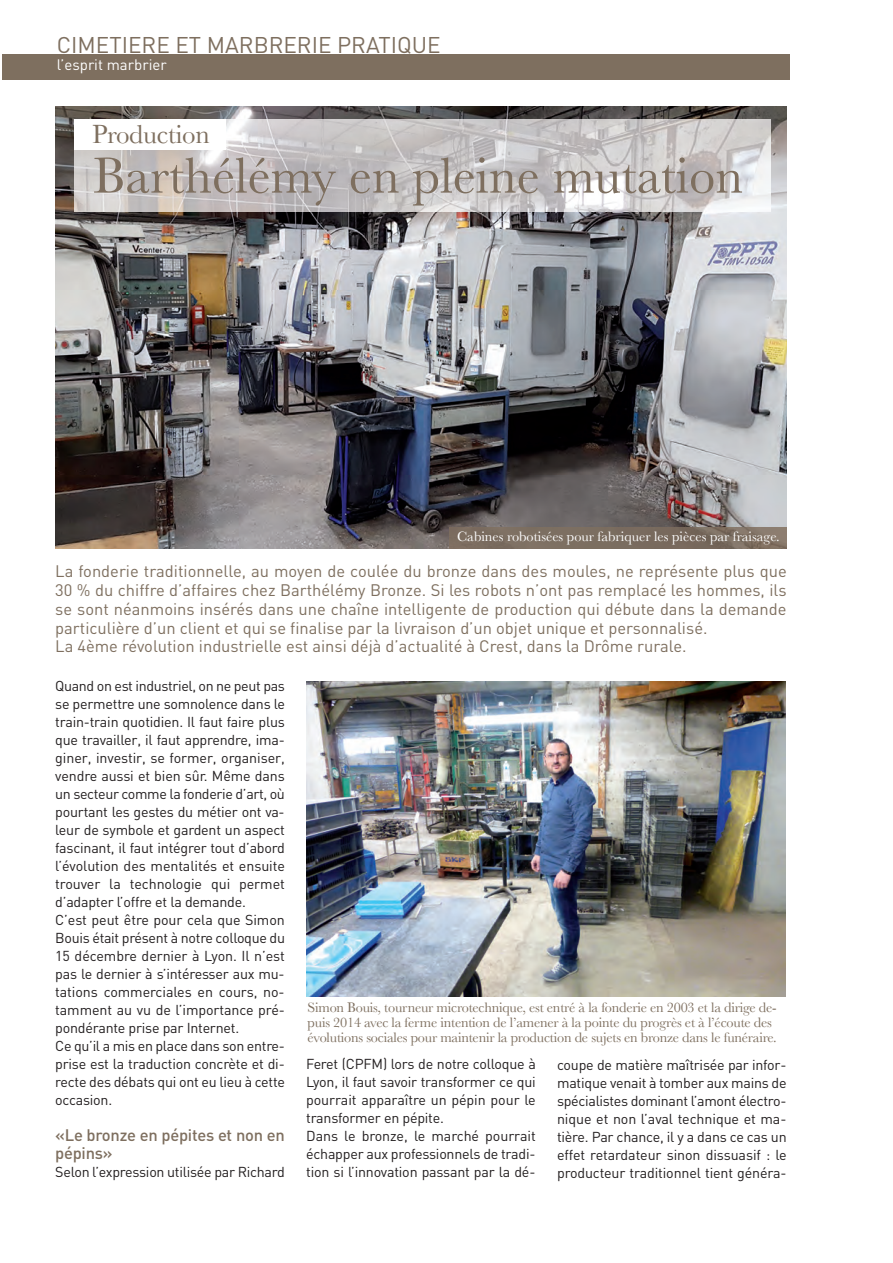
<style>
.page{position:relative;width:893px;height:1263px;background:#fff}
.page>*{position:absolute;margin:0;border:0;box-sizing:border-box;transform-origin:0 0}
.t1{font:52.5px "Baskerville";color:#7e6f5f}
.t2{font:27px "Baskerville";letter-spacing:-.01em;color:#7e6f5f}
.t3{font:22.5px "DIN";color:#7e6f5f}
.t4{font:16.5px/18.8px "DIN";color:#7e6f5f}
.t5{font:500 16.5px/18px "DIN";letter-spacing:-.015em;color:#7e6f5f}
.t6{font:15px "DIN";color:#fff}
.t7{font:14.25px/18px "DIN";letter-spacing:-.015em;color:#231f20}
.t8{font:14.25px/15px "Baskerville";letter-spacing:-.015em;color:#7e6f5f}
.t9{font:14.25px "Baskerville";color:#fff}
</style>
<div class="page">
<div style="left:2px;top:54px;width:787px;height:26px;background:#7e6f5f"></div>
<img style="left:55px;top:106px;width:732px;height:443px">
<img style="left:74px;top:119px;width:696px;height:92px">
<div style="left:74px;top:120px;width:151px;height:30px;background:#fff"></div>
<img style="left:306px;top:681px;width:480px;height:315px">
<img style="left:449px;top:527px;width:337px;height:22px">
<h3 class="t3" style="left:57px;top:32px;width:385px">CIMETIERE ET MARBRERIE PRATIQUE</h3>
<p class="t6" style="left:57px;top:56px;width:111px">l’esprit marbrier</p>
<h2 class="t2" style="left:92px;top:119px;width:119px">Production</h2>
<h1 class="t1" style="left:93px;top:146px;width:652px">Barthélémy en pleine mutation</h1>
<p class="t9" style="left:457px;top:528px;width:324px">Cabines robotisées pour fabriquer les pièces par fraisage.</p>
<p class="t4" style="left:55px;top:562px;width:733px">La fonderie traditionnelle, au moyen de coulée du bronze dans des moules, ne représente plus que 30 % du chiffre d’affaires chez Barthélémy Bronze. Si les robots n’ont pas remplacé les hommes, ils se sont néanmoins insérés dans une chaîne intelligente de production qui débute dans la demande particulière d’un client et qui se finalise par la livraison d’un objet unique et personnalisé.<br>La 4ème révolution industrielle est ainsi déjà d’actualité à Crest, dans la Drôme rurale.</p>
<p class="t7" style="left:55px;top:677px;width:231px">Quand on est industriel, on ne peut pas se permettre une somnolence dans le train-train quotidien. Il faut faire plus que travailler, il faut apprendre, ima&shy;giner, investir, se former, organiser, vendre aussi et bien sûr. Même dans un secteur comme la fonderie d’art, où pourtant les gestes du métier ont va&shy;leur de symbole et gardent un aspect fascinant, il faut intégrer tout d’abord l’évolution des mentalités et ensuite trouver la technologie qui permet d’adapter l’offre et la demande.<br>C’est peut être pour cela que Simon Bouis était présent à notre colloque du 15 décembre dernier à Lyon. Il n’est pas le dernier à s’intéresser aux mu&shy;tations commerciales en cours, no&shy;tamment au vu de l’importance pré&shy;pondérante prise par Internet.<br>Ce qu’il a mis en place dans son entre&shy;prise est la traduction concrète et di&shy;recte des débats qui ont eu lieu à cette occasion.</p>
<p class="t5" style="left:55px;top:1127px;width:231px">«Le bronze en pépites et non en pépins»</p>
<p class="t7" style="left:55px;top:1163px;width:231px">Selon l’expression utilisée par Richard</p>
<p class="t8" style="left:308px;top:999px;width:471px">Simon Bouis, tourneur microtechnique, est entré à la fonderie en 2003 et la dirige de&shy;puis 2014 avec la ferme intention de l’amener à la pointe du progrès et à l’écoute des évolutions sociales pour maintenir la production de sujets en bronze dans le funéraire.</p>
<p class="t7" style="left:306px;top:1055px;width:231px">Feret (CPFM) lors de notre colloque à Lyon, il faut savoir transformer ce qui pourrait apparaître un pépin pour le transformer en pépite.<br>Dans le bronze, le marché pourrait échapper aux professionnels de tradi&shy;tion si l’innovation passant par la dé-</p>
<p class="t7" style="left:557px;top:1056px;width:231px;text-align:justify">coupe de matière maîtrisée par infor&shy;matique venait à tomber aux mains de spécialistes dominant l’amont électro&shy;nique et non l’aval technique et ma&shy;tière. Par chance, il y a dans ce cas un effet retardateur sinon dissuasif : le producteur traditionnel tient généra-</p>
</div>
